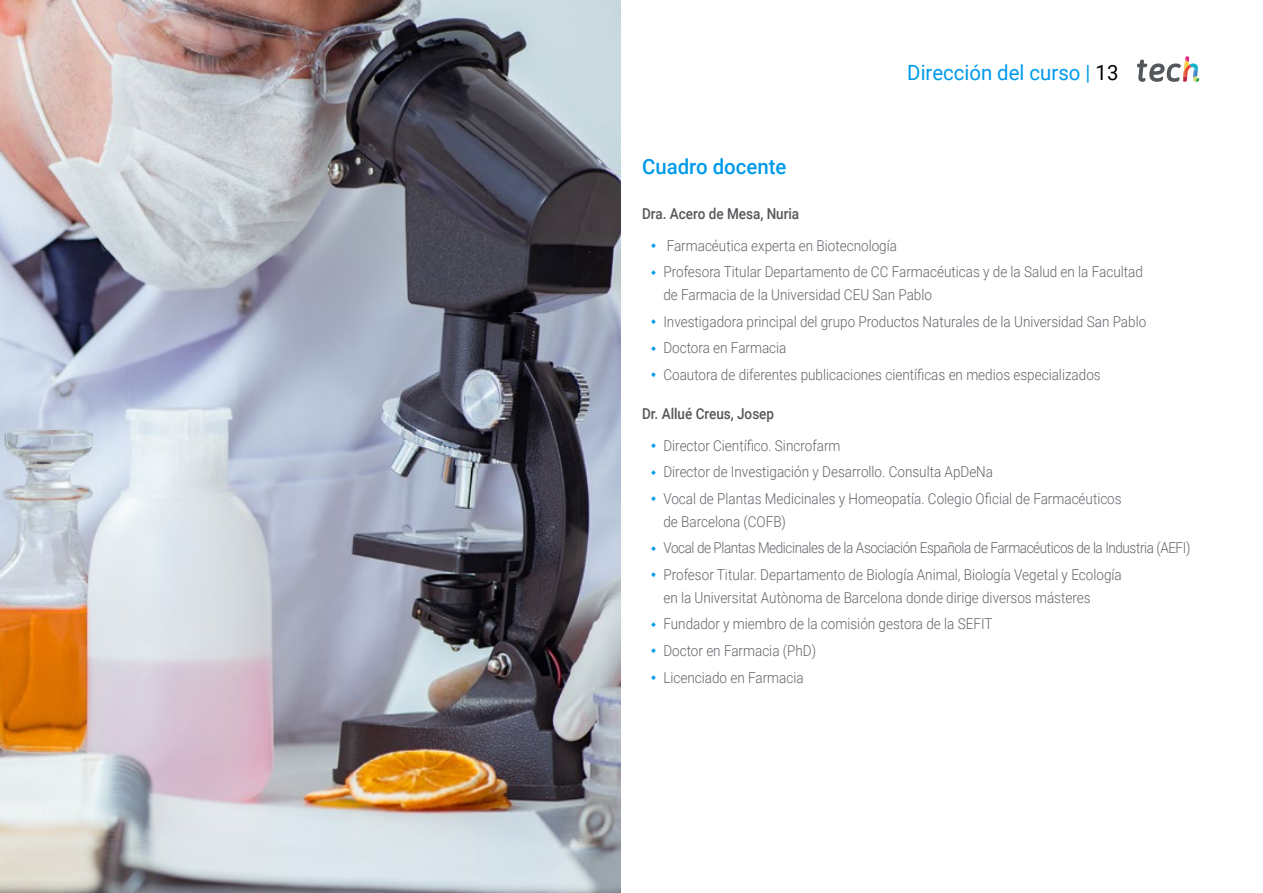
<style>
.page{position:relative;width:1263px;height:893px;background:#fff}
.page>*{position:absolute;margin:0;border:0;box-sizing:border-box;transform-origin:0 0}
.t1{font:21px "Roboto";color:#009aeb}
.t2{font:500 21px "Roboto";color:#009aeb}
.t3{font:300 15px/26.7px "Roboto";color:#61646a;scale:.9 1}
.t4{font:500 15px "Roboto";color:#55575a;scale:.9 1}
.s1{color:#000}
</style>
<div class="page">
<img style="left:0;top:0;width:621px;height:893px">
<svg style="left:1137px;top:56px;width:62px;height:26px"></svg>
<h1 class="t1" style="left:907px;top:57px;width:213px">Dirección del curso | <span class="s1">13</span></h1>
<h1 class="t2" style="left:642px;top:152px;width:146px">Cuadro docente</h1>
<p class="t4" style="left:642px;top:203px;width:176px">Dra. Acero de Mesa, Nuria</p>
<p class="t3" style="left:663px;top:231px;width:534px">Farmacéutica experta en Biotecnología<br>Profesora Titular Departamento de CC Farmacéuticas y de la Salud en la Facultad</p>
<p class="t3" style="left:663px;top:281px;width:538px">de Farmacia de la Universidad CEU San Pablo<br>Investigadora principal del grupo Productos Naturales de la Universidad San Pablo Doctora en Farmacia<br>Coautora de diferentes publicaciones científicas en medios especializados</p>
<p class="t4" style="left:642px;top:403px;width:148px">Dr. Allué Creus, Josep</p>
<p class="t3" style="left:663px;top:431px;width:511px">Director Científico. Sincrofarm<br>Director de Investigación y Desarrollo. Consulta ApDeNa<br>Vocal de Plantas Medicinales y Homeopatía. Colegio Oficial de Farmacéuticos</p>
<p class="t3" style="left:663px;top:507px;width:587px">de Barcelona (COFB)<br>Vocal de Plantas Medicinales de la Asociación Española de Farmacéuticos de la Industria (AEFI)<br>Profesor Titular. Departamento de Biología Animal, Biología Vegetal y Ecología</p>
<p class="t3" style="left:663px;top:583px;width:476px">en la Universitat Autònoma de Barcelona donde dirige diversos másteres Fundador y miembro de la comisión gestora de la SEFIT<br>Doctor en Farmacia (PhD)<br>Licenciado en Farmacia</p>
</div>
